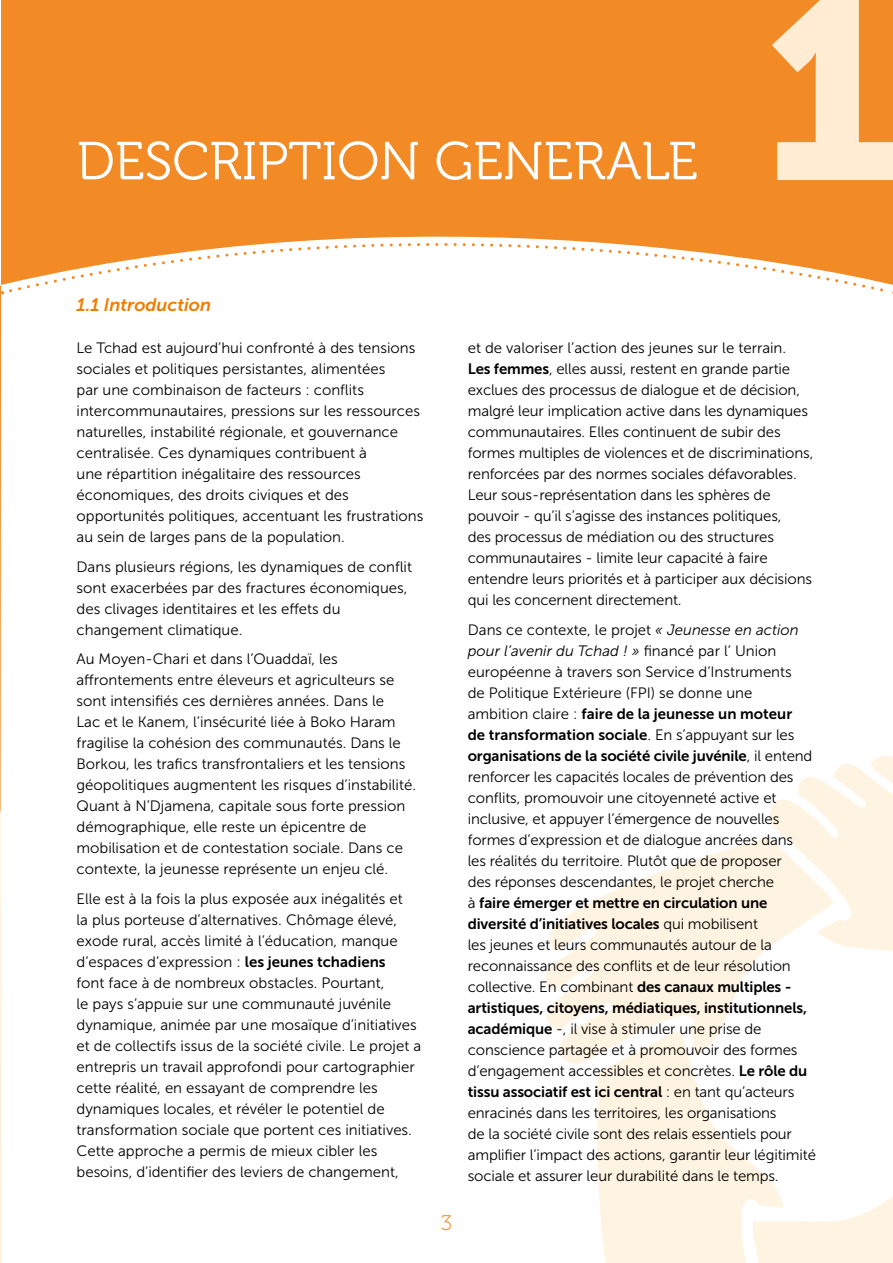
<style>
.page{position:relative;width:893px;height:1263px;background:#fff}
.page>*{position:absolute;margin:0;border:0;box-sizing:border-box;transform-origin:0 0}
.t1{font:252.9px "Museo Sans 900";color:#ffecd2}
.t2{font:53.4px "Museo 300";color:#fff}
.t3{font:21px "Museo 100";color:#ef7d00}
.t4{font:italic 18px "Museo Sans 700";color:#ef7d00}
.t5{font:15px/21px "Museo Sans 300";color:#000}
.t6{font:15px/21px "Museo Sans 700";letter-spacing:-.01em;color:#000}
.s1{font-family:"Museo Sans 700"}
.s2{font-style:italic}
.s3{font-family:"Museo Sans 300"}
</style>
<div class="page">
<svg style="left:545px;top:838px;width:225px;height:226px;fill:#fff3e1"></svg>
<svg style="left:597px;top:1031px;width:296px;height:232px"></svg>
<svg style="left:770px;top:756px;width:123px;height:195px"></svg>
<div style="left:1px;top:0;width:892px;height:285px;background:#f28a25"></div>
<svg style="left:7px;top:192px;width:886px;height:101px"></svg>
<svg style="left:0;top:286px;width:3px;height:977px"></svg>
<h2 class="t2" style="left:77px;top:132px;width:623px">DESCRIPTION GENERALE</h2>
<h1 class="t1" style="left:763px;top:-52px;width:142px">1</h1>
<p class="t4" style="left:77px;top:295px;width:136px">1.1 Introduction</p>
<p class="t5" style="left:77px;top:338px;width:348px">Le Tchad est aujourd’hui confronté à des tensions sociales et politiques persistantes, alimentées<br>par une combinaison de facteurs : conflits intercommunautaires, pressions sur les ressources naturelles, instabilité régionale, et gouvernance centralisée. Ces dynamiques contribuent à<br>une répartition inégalitaire des ressources économiques, des droits civiques et des opportunités politiques, accentuant les frustrations au sein de larges pans de la population.</p>
<p class="t5" style="left:77px;top:556px;width:337px">Dans plusieurs régions, les dynamiques de conflit sont exacerbées par des fractures économiques, des clivages identitaires et les effets du changement climatique.</p>
<p class="t5" style="left:77px;top:649px;width:341px">Au Moyen-Chari et dans l’Ouaddaï, les affrontements entre éleveurs et agriculteurs se sont intensifiés ces dernières années. Dans le<br>Lac et le Kanem, l’insécurité liée à Boko Haram fragilise la cohésion des communautés. Dans le Borkou, les trafics transfrontaliers et les tensions géopolitiques augmentent les risques d’instabilité.<br>Quant à N’Djamena, capitale sous forte pression démographique, elle reste un épicentre de mobilisation et de contestation sociale. Dans ce contexte, la jeunesse représente un enjeu clé.</p>
<p class="t5" style="left:77px;top:888px;width:346px">Elle est à la fois la plus exposée aux inégalités et<br>la plus porteuse d’alternatives. Chômage élevé, exode rural, accès limité à l’éducation, manque d’espaces d’expression : <span class="s1">les jeunes tchadiens<br></span>font face à de nombreux obstacles. Pourtant,<br>le pays s’appuie sur une communauté juvénile dynamique, animée par une mosaïque d’initiatives et de collectifs issus de la société civile. Le projet a entrepris un travail approfondi pour cartographier cette réalité, en essayant de comprendre les dynamiques locales, et révéler le potentiel de transformation sociale que portent ces initiatives.<br>Cette approche a permis de mieux cibler les besoins, d’identifier des leviers de changement,</p>
<h3 class="t3" style="left:441px;top:1211px;width:12px">3</h3>
<p class="t5" style="left:468px;top:338px;width:347px">et de valoriser l’action des jeunes sur le terrain.<br><span class="s1">Les femmes</span>, elles aussi, restent en grande partie exclues des processus de dialogue et de décision, malgré leur implication active dans les dynamiques communautaires. Elles continuent de subir des formes multiples de violences et de discriminations, renforcées par des normes sociales défavorables.<br>Leur sous-représentation dans les sphères de pouvoir - qu’il s’agisse des instances politiques,<br>des processus de médiation ou des structures communautaires - limite leur capacité à faire entendre leurs priorités et à participer aux décisions qui les concernent directement.</p>
<p class="t5" style="left:468px;top:619px;width:333px">Dans ce contexte, le projet <span class="s2">« Jeunesse en action pour l’avenir du Tchad ! »</span> financé par l’ Union européenne à travers son Service d’Instruments de Politique Extérieure (FPI) se donne une</p>
<p class="t6" style="left:468px;top:703px;width:346px"><span class="s3">ambition claire :</span> faire de la jeunesse un moteur de transformation sociale<span class="s3">. En s’appuyant sur les </span>organisations de la société civile juvénile<span class="s3">, il entend</span></p>
<p class="t5" style="left:468px;top:766px;width:327px">renforcer les capacités locales de prévention des conflits, promouvoir une citoyenneté active et inclusive, et appuyer l’émergence de nouvelles formes d’expression et de dialogue ancrées dans les réalités du territoire. Plutôt que de proposer des réponses descendantes, le projet cherche</p>
<p class="t6" style="left:468px;top:892px;width:301px"><span class="s3">à</span> faire émerger et mettre en circulation une diversité d’initiatives locales <span class="s3">qui mobilisent</span></p>
<p class="t5" style="left:468px;top:934px;width:325px">les jeunes et leurs communautés autour de la reconnaissance des conflits et de leur résolution collective. En combinant <span class="s1">des canaux multiples -</span></p>
<p class="t6" style="left:468px;top:997px;width:341px">artistiques, citoyens, médiatiques, institutionnels,</p>
<p class="t5" style="left:468px;top:1018px;width:341px"><span class="s1">académique</span> -, il vise à stimuler une prise de conscience partagée et à promouvoir des formes d’engagement accessibles et concrètes. <span class="s1">Le rôle du</span></p>
<p class="t6" style="left:468px;top:1081px;width:328px">tissu associatif est ici central <span class="s3">: en tant qu’acteurs</span></p>
<p class="t5" style="left:468px;top:1102px;width:350px">enracinés dans les territoires, les organisations<br>de la société civile sont des relais essentiels pour amplifier l’impact des actions, garantir leur légitimité sociale et assurer leur durabilité dans le temps.</p>
</div>
